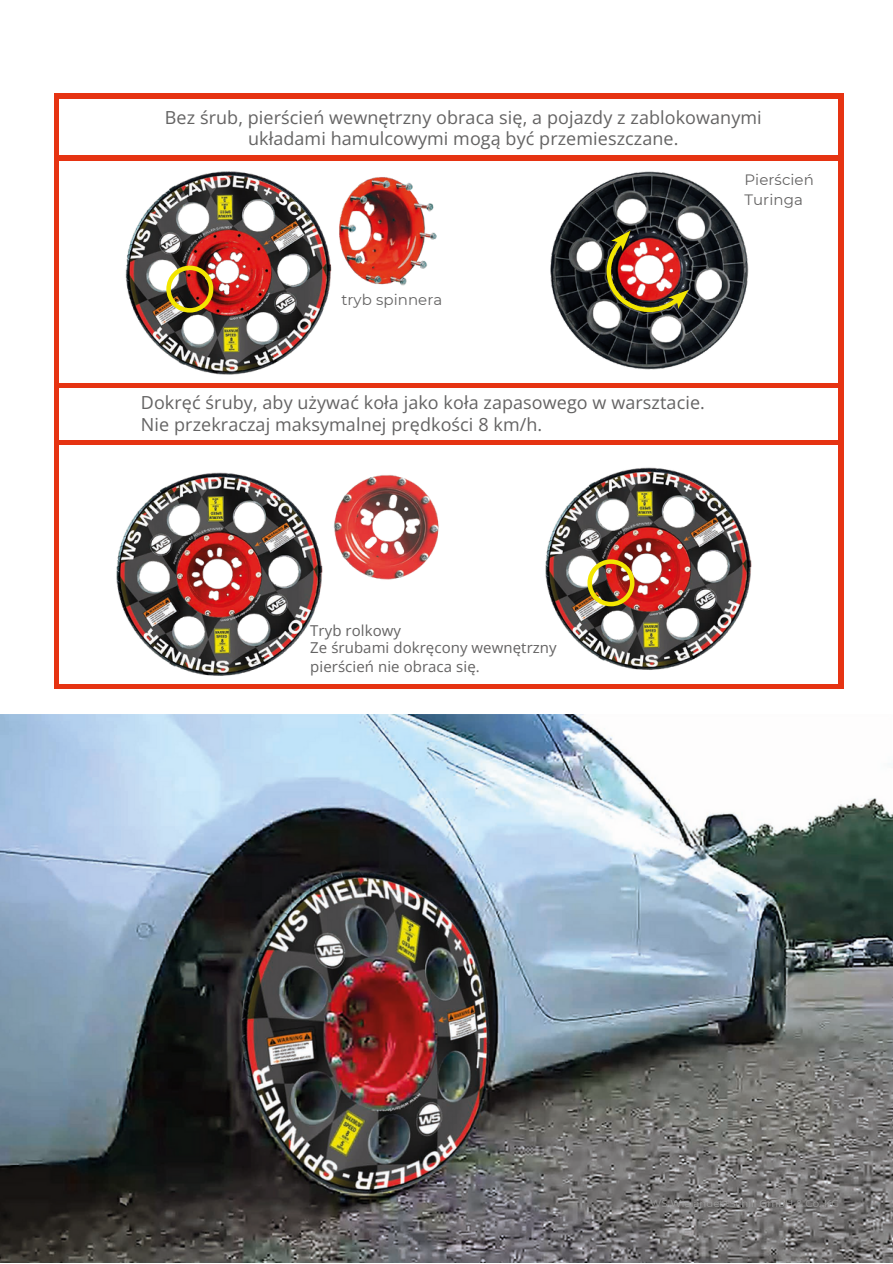
<style>
.page{position:relative;width:893px;height:1264px;background:#fff}
.page>*{position:absolute;margin:0;border:0;box-sizing:border-box;transform-origin:0 0}
.t1{font:18px/21.3px "Open Sans";letter-spacing:.005em;color:#646363;text-align:center}
.t2{font:15px/19px "Open Sans";letter-spacing:.005em;color:#646363}
.t3{font:15px/20.2px "Montserrat";letter-spacing:.005em;color:#646363}
.t4{font:10.05px "Montserrat";letter-spacing:.005em;color:#9d9d9c}
</style>
<div class="page">
<hr style="left:54px;top:160px;width:4px;height:223px;background:#e63312">
<div style="left:838px;top:160px;width:5px;height:223px;background:#e63312"></div>
<hr style="left:54px;top:444px;width:4px;height:240px;background:#e63312">
<div style="left:838px;top:444px;width:5px;height:240px;background:#e63312"></div>
<hr style="left:54px;top:684px;width:789px;height:4px;background:#e63312">
<div style="left:54px;top:383px;width:789px;height:5px;background:#e63312"></div>
<hr style="left:54px;top:388px;width:4px;height:52px;background:#e63312">
<div style="left:838px;top:388px;width:5px;height:52px;background:#e63312"></div>
<hr style="left:54px;top:440px;width:789px;height:4px;background:#e63312">
<div style="left:54px;top:93px;width:789px;height:5px;background:#e63312"></div>
<hr style="left:54px;top:98px;width:4px;height:58px;background:#e63312">
<div style="left:838px;top:98px;width:5px;height:58px;background:#e63312"></div>
<hr style="left:54px;top:156px;width:789px;height:4px;background:#e63312">
<img style="left:0;top:714px;width:892px;height:548px">
<img style="left:116px;top:472px;width:204px;height:204px">
<img style="left:545px;top:467px;width:207px;height:203px">
<img style="left:587px;top:559px;width:47px;height:47px">
<img style="left:125px;top:171px;width:206px;height:204px">
<img style="left:310px;top:472px;width:129px;height:123px">
<img style="left:331px;top:177px;width:106px;height:109px">
<svg style="left:166px;top:265px;width:47px;height:47px"></svg>
<img style="left:550px;top:171px;width:198px;height:198px">
<img style="left:599px;top:230px;width:89px;height:87px">
<p class="t1" style="left:165px;top:106px;width:598px">Bez śrub, pierścień wewnętrzny obraca się, a pojazdy z zablokowanymi układami hamulcowymi mogą być przemieszczane.</p>
<p class="t3" style="left:341px;top:289px;width:102px">tryb spinnera</p>
<p class="t1" style="left:141px;top:391px;width:565px">Dokręć śruby, aby używać koła jako koła zapasowego w warsztacie.</p>
<p class="t1" style="left:141px;top:413px;width:403px">Nie przekraczaj maksymalnej prędkości 8 km/h.</p>
<p class="t3" style="left:744px;top:169px;width:71px">Pierścień<br>Turinga</p>
<p class="t2" style="left:310px;top:620px;width:92px">Tryb rolkowy</p>
<p class="t2" style="left:310px;top:637px;width:248px">Ze śrubami dokręcony wewnętrzny pierścień nie obraca się.</p>
<p class="t4" style="left:650px;top:1196px;width:190px">WS Wieländer+Schill GmbH &amp; Co. KG</p>
</div>
